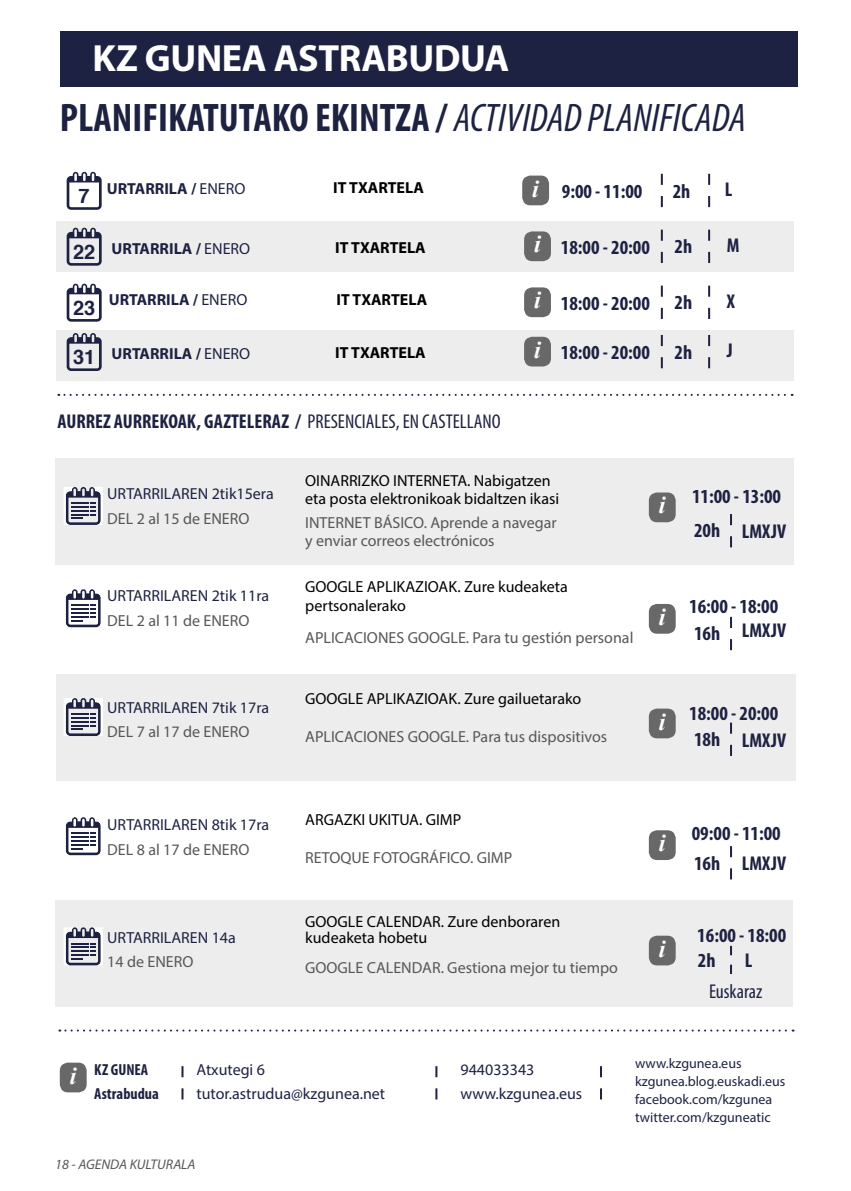
<style>
.page{position:relative;width:851px;height:1191px;background:#fff}
.page>*{position:absolute;margin:0;border:0;box-sizing:border-box;transform-origin:0 0}
.t1{font:700 condensed 40px "Myriad Pro";color:#1d2241}
.t2{font:700 38px "Myriad Pro";letter-spacing:-.01em;color:#fff}
.t3{font:italic 700 24px "Times New Roman";color:#fff}
.t4{font:700 condensed 20px/34.2px "Myriad Pro";color:#1e2242}
.t5{font:condensed 20px "Myriad Pro";color:#1e2242}
.t6{font:700 20px "Helvetica";color:#1e2242}
.t7{font:16px/18px "Myriad Pro";color:#585756}
.t8{font:16px/19.2px "Myriad Pro";color:#000}
.t9{font:16px/24px "Myriad Pro";color:#1d2241}
.t10{font:700 16px "Myriad Pro";color:#1e2242}
.t11{font:700 16px "Myriad Pro";color:#000}
.t12{font:700 condensed 16px/24px "Myriad Pro";color:#1e2242}
.t13{font:14px/18px "Myriad Pro";color:#1d2241}
.t14{font:italic 14px "Myriad Pro";color:#575756}
.s1{font-weight:400;font-style:italic}
.s2{font-weight:400}
.s3{font-family:"Times New Roman";font-style:italic;font-stretch:normal;font-size:24px;color:#fff}
</style>
<div class="page">
<div style="left:55px;top:458px;width:739px;height:106px;background:#ededed"></div>
<div style="left:56px;top:674px;width:740px;height:107px;background:#ededed"></div>
<div style="left:57px;top:222px;width:737px;height:50px;background:#ededed"></div>
<div style="left:57px;top:330px;width:737px;height:50px;background:#ededed"></div>
<div style="left:55px;top:900px;width:737px;height:106px;background:#ededed"></div>
<div style="left:60px;top:31px;width:737px;height:55px;background:#1e2242"></div>
<svg style="left:67px;top:172px;width:35px;height:38px"></svg>
<svg style="left:67px;top:284px;width:35px;height:38px"></svg>
<svg style="left:67px;top:228px;width:35px;height:38px"></svg>
<svg style="left:67px;top:333px;width:35px;height:38px"></svg>
<svg style="left:58px;top:394px;width:734px;height:2px"></svg>
<svg style="left:660px;top:174px;width:2px;height:33px"></svg>
<svg style="left:660px;top:286px;width:2px;height:33px"></svg>
<svg style="left:660px;top:230px;width:2px;height:33px"></svg>
<svg style="left:660px;top:335px;width:2px;height:33px"></svg>
<svg style="left:730px;top:514px;width:2px;height:33px"></svg>
<svg style="left:730px;top:617px;width:2px;height:33px"></svg>
<svg style="left:730px;top:722px;width:2px;height:34px"></svg>
<svg style="left:730px;top:945px;width:2px;height:29px"></svg>
<svg style="left:730px;top:846px;width:2px;height:33px"></svg>
<svg style="left:708px;top:174px;width:2px;height:33px"></svg>
<svg style="left:708px;top:286px;width:2px;height:33px"></svg>
<svg style="left:708px;top:230px;width:2px;height:33px"></svg>
<svg style="left:708px;top:335px;width:2px;height:33px"></svg>
<div style="left:648px;top:492px;width:27px;height:30px;background:#686868;border-radius:8px"></div>
<div style="left:648px;top:604px;width:27px;height:29px;background:#686868;border-radius:8px"></div>
<div style="left:522px;top:176px;width:27px;height:29px;background:#686868;border-radius:8px"></div>
<div style="left:524px;top:287px;width:27px;height:30px;background:#686868;border-radius:8px"></div>
<div style="left:524px;top:231px;width:27px;height:30px;background:#686868;border-radius:8px"></div>
<div style="left:524px;top:337px;width:27px;height:29px;background:#686868;border-radius:8px"></div>
<div style="left:648px;top:708px;width:27px;height:30px;background:#686868;border-radius:8px"></div>
<div style="left:648px;top:935px;width:27px;height:30px;background:#686868;border-radius:8px"></div>
<div style="left:648px;top:830px;width:27px;height:30px;background:#686868;border-radius:8px"></div>
<svg style="left:59px;top:1029px;width:734px;height:2px"></svg>
<div style="left:60px;top:1062px;width:27px;height:30px;background:#686868;border-radius:8px"></div>
<svg style="left:181px;top:1066px;width:2px;height:33px"></svg>
<svg style="left:435px;top:1066px;width:2px;height:33px"></svg>
<svg style="left:600px;top:1066px;width:2px;height:33px"></svg>
<svg style="left:64px;top:487px;width:39px;height:38px"></svg>
<svg style="left:65px;top:589px;width:36px;height:38px"></svg>
<svg style="left:64px;top:698px;width:39px;height:38px"></svg>
<svg style="left:65px;top:817px;width:36px;height:38px"></svg>
<svg style="left:64px;top:927px;width:39px;height:38px"></svg>
<h2 class="t2" style="left:92px;top:33px;width:418px">KZ GUNEA ASTRABUDUA</h2>
<h1 class="t1" style="left:60px;top:92px;width:687px">PLANIFIKATUTAKO EKINTZA / <span class="s1">ACTIVIDAD PLANIFICADA</span></h1>
<p class="t6" style="left:79px;top:180px;width:13px">7</p>
<p class="t10" style="left:107px;top:178px;width:140px">URTARRILA / <span class="s2">ENERO</span></p>
<p class="t11" style="left:333px;top:177px;width:92px">IT TXARTELA</p>
<h3 class="t3" style="left:532px;top:172px;width:8px">i</h3>
<p class="t4" style="left:561px;top:174px;width:82px">9:00 - 11:00</p>
<p class="t4" style="left:672px;top:173px;width:19px">2h</p>
<p class="t4" style="left:724px;top:172px;width:9px">L</p>
<p class="t6" style="left:73px;top:236px;width:24px">22</p>
<p class="t10" style="left:112px;top:238px;width:140px">URTARRILA / <span class="s2">ENERO</span></p>
<p class="t11" style="left:335px;top:237px;width:92px">IT TXARTELA</p>
<h3 class="t3" style="left:534px;top:228px;width:8px">i</h3>
<p class="t4" style="left:561px;top:230px;width:91px">18:00 - 20:00</p>
<p class="t4" style="left:674px;top:229px;width:19px">2h</p>
<p class="t4" style="left:726px;top:227px;width:14px">M</p>
<p class="t6" style="left:73px;top:292px;width:24px">23</p>
<p class="t10" style="left:109px;top:289px;width:140px">URTARRILA / <span class="s2">ENERO</span></p>
<p class="t11" style="left:336px;top:289px;width:92px">IT TXARTELA</p>
<h3 class="t3" style="left:534px;top:283px;width:8px">i</h3>
<p class="t4" style="left:561px;top:285px;width:91px">18:00 - 20:00</p>
<p class="t4" style="left:674px;top:285px;width:19px">2h</p>
<p class="t4" style="left:726px;top:283px;width:10px">X</p>
<p class="t6" style="left:73px;top:341px;width:24px">31</p>
<p class="t10" style="left:112px;top:343px;width:140px">URTARRILA / <span class="s2">ENERO</span></p>
<p class="t11" style="left:335px;top:342px;width:92px">IT TXARTELA</p>
<h3 class="t3" style="left:534px;top:333px;width:8px">i</h3>
<p class="t4" style="left:561px;top:335px;width:91px">18:00 - 20:00</p>
<p class="t4" style="left:674px;top:334px;width:19px">2h</p>
<p class="t4" style="left:726px;top:333px;width:7px">J</p>
<p class="t4" style="left:57px;top:404px;width:444px">AURREZ AURREKOAK, GAZTELERAZ / <span class="s2">PRESENCIALES, EN CASTELLANO</span></p>
<p class="t9" style="left:107px;top:481px;width:168px">URTARRILAREN 2tik15era</p>
<p class="t7" style="left:107px;top:509px;width:144px">DEL 2 al 15 de ENERO</p>
<p class="t9" style="left:107px;top:583px;width:163px">URTARRILAREN 2tik 11ra</p>
<p class="t7" style="left:107px;top:611px;width:144px">DEL 2 al 11 de ENERO</p>
<p class="t9" style="left:107px;top:695px;width:163px">URTARRILAREN 7tik 17ra</p>
<p class="t7" style="left:107px;top:722px;width:144px">DEL 7 al 17 de ENERO</p>
<p class="t8" style="left:305px;top:472px;width:255px;line-height:18px">OINARRIZKO INTERNETA. Nabigatzen eta posta elektronikoak bidaltzen ikasi</p>
<p class="t7" style="left:305px;top:513px;width:253px">INTERNET BÁSICO. Aprende a navegar y enviar correos electrónicos</p>
<p class="t8" style="left:305px;top:577px;width:264px">GOOGLE APLIKAZIOAK. Zure kudeaketa pertsonalerako</p>
<p class="t7" style="left:305px;top:629px;width:329px">APLICACIONES GOOGLE. Para tu gestión personal</p>
<p class="t8" style="left:305px;top:689px;width:277px">GOOGLE APLIKAZIOAK. Zure gailuetarako</p>
<p class="t7" style="left:305px;top:727px;width:303px">APLICACIONES GOOGLE. Para tus dispositivos</p>
<p class="t4" style="left:694px;top:479px;width:89px;text-indent:-35px"><span class="s3">i</span> 11:00 - 13:00<br>20h</p>
<p class="t4" style="left:741px;top:514px;width:46px">LMXJV</p>
<h3 class="t3" style="left:658px;top:600px;width:8px">i</h3>
<p class="t4" style="left:689px;top:592px;width:91px;line-height:27.2px">16:00 - 18:00<br>16h</p>
<p class="t4" style="left:741px;top:613px;width:46px">LMXJV</p>
<h3 class="t3" style="left:658px;top:705px;width:8px">i</h3>
<p class="t4" style="left:689px;top:695px;width:91px">18:00 - 20:00</p>
<p class="t4" style="left:694px;top:722px;width:28px">18h</p>
<p class="t4" style="left:741px;top:722px;width:46px">LMXJV</p>
<p class="t9" style="left:107px;top:812px;width:163px">URTARRILAREN 8tik 17ra</p>
<p class="t7" style="left:107px;top:840px;width:144px">DEL 8 al 17 de ENERO</p>
<p class="t8" style="left:305px;top:810px;width:157px">ARGAZKI UKITUA. GIMP</p>
<p class="t7" style="left:305px;top:848px;width:208px">RETOQUE FOTOGRÁFICO. GIMP</p>
<h3 class="t3" style="left:658px;top:826px;width:8px">i</h3>
<p class="t4" style="left:691px;top:817px;width:91px;line-height:30.4px">09:00 - 11:00<br>16h</p>
<p class="t4" style="left:741px;top:846px;width:46px">LMXJV</p>
<p class="t9" style="left:107px;top:925px;width:130px">URTARRILAREN 14a</p>
<p class="t7" style="left:107px;top:952px;width:88px">14 de ENERO</p>
<p class="t8" style="left:305px;top:913px;width:256px;line-height:16px">GOOGLE CALENDAR. Zure denboraren kudeaketa hobetu</p>
<p class="t7" style="left:305px;top:958px;width:314px">GOOGLE CALENDAR. Gestiona mejor tu tiempo</p>
<h3 class="t3" style="left:658px;top:932px;width:8px">i</h3>
<p class="t4" style="left:697px;top:918px;width:91px">16:00 - 18:00</p>
<p class="t4" style="left:697px;top:943px;width:19px">2h</p>
<p class="t4" style="left:744px;top:943px;width:9px">L</p>
<p class="t5" style="left:709px;top:979px;width:55px">Euskaraz</p>
<p class="t12" style="left:94px;top:1057px;width:66px;text-indent:-24px"><span class="s3">i</span> KZ GUNEA<br>Astrabudua</p>
<p class="t9" style="left:196px;top:1057px;width:190px">Atxutegi 6 tutor.astrudua@kzgunea.net</p>
<p class="t9" style="left:460px;top:1057px;width:123px">944033343 www.kzgunea.eus</p>
<p class="t13" style="left:635px;top:1054px;width:152px">www.kzgunea.eus kzgunea.blog.euskadi.eus facebook.com/kzgunea twitter.com/kzguneatic</p>
<p class="t14" style="left:55px;top:1155px;width:142px">18 - AGENDA KULTURALA</p>
</div>
